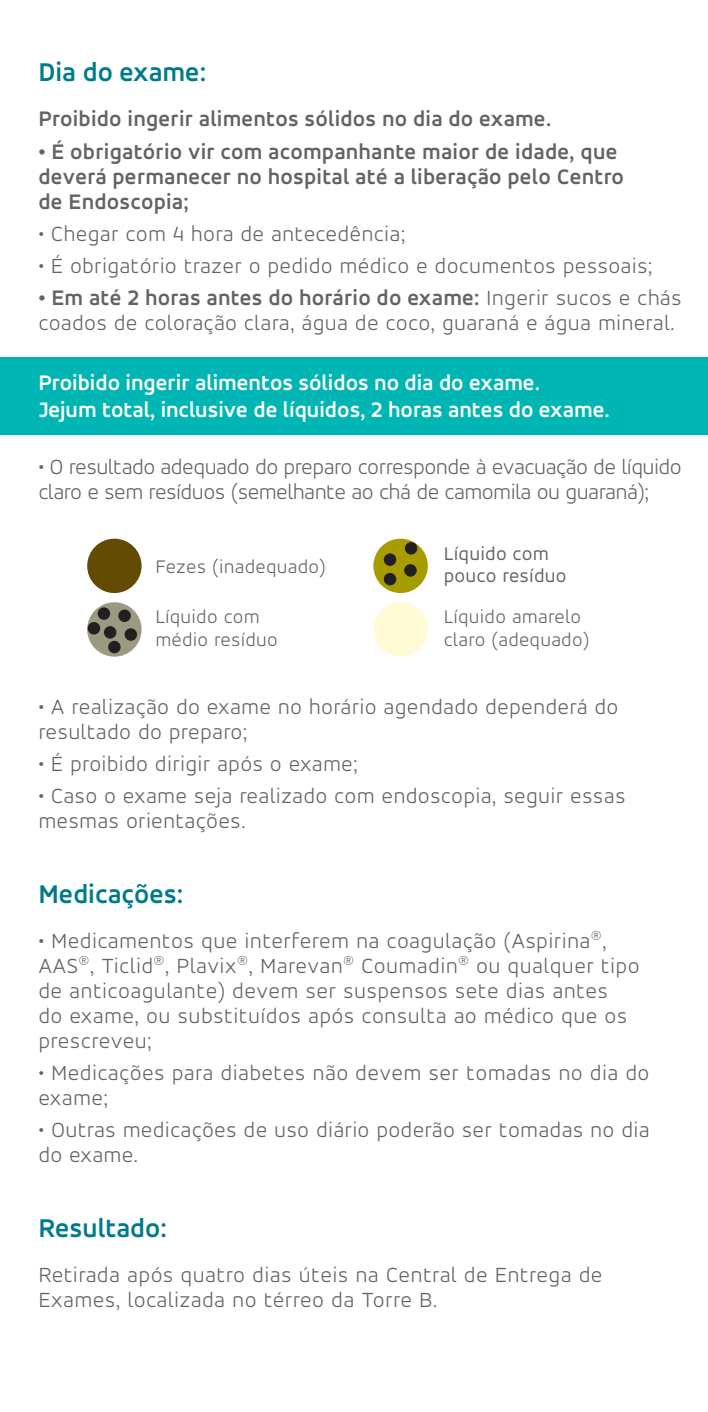
<style>
.page{position:relative;width:708px;height:1412px;background:#fff}
.page>*{position:absolute;margin:0;border:0;box-sizing:border-box;transform-origin:0 0}
.t1{font:700 27.5px "Accord Alternate";color:#007b8a}
.t2{font:300 22.5px/25px "Accord Alternate";letter-spacing:.01em;color:#636366}
.t3{font:700 22.5px/25px "Accord Alternate";letter-spacing:.01em;color:#636366}
.t4{font:300 22.5px/25px "Accord Alternate";letter-spacing:-.025em;color:#636366}
.t5{font:700 22.5px/27.5px "Accord Alternate";color:#fff}
.t6{font:300 20px/22.5px "Accord Alternate";letter-spacing:.01em;color:#636366}
.t7{font:20px/22.5px "Accord Alternate";letter-spacing:.01em;color:#636366}
.s1{font-weight:700}
</style>
<div class="page">
<div style="left:0;top:357px;width:707px;height:78px;background:#00b6b5"></div>
<div style="left:87px;top:538px;width:54px;height:55px;background:#634b04;border-radius:50%"></div>
<div style="left:373px;top:602px;width:54px;height:54px;background:#fffbd6;border-radius:50%"></div>
<div style="left:373px;top:538px;width:54px;height:55px;background:#a79c01;border-radius:50%"></div>
<div style="left:404px;top:542px;width:13px;height:12px;background:#231f20;border-radius:50%"></div>
<div style="left:404px;top:564px;width:12px;height:12px;background:#231f20;border-radius:50%"></div>
<div style="left:383px;top:553px;width:13px;height:13px;background:#231f20;border-radius:50%"></div>
<div style="left:383px;top:573px;width:13px;height:12px;background:#231f20;border-radius:50%"></div>
<div style="left:87px;top:602px;width:54px;height:54px;background:#9b9981;border-radius:50%"></div>
<div style="left:98px;top:607px;width:12px;height:13px;background:#231f20;border-radius:50%"></div>
<div style="left:118px;top:609px;width:13px;height:13px;background:#231f20;border-radius:50%"></div>
<div style="left:104px;top:626px;width:12px;height:12px;background:#231f20;border-radius:50%"></div>
<div style="left:124px;top:628px;width:13px;height:13px;background:#231f20;border-radius:50%"></div>
<div style="left:108px;top:641px;width:13px;height:12px;background:#231f20;border-radius:50%"></div>
<div style="left:88px;top:622px;width:12px;height:12px;background:#231f20;border-radius:50%"></div>
<p class="t1" style="left:38px;top:56px;width:169px">Dia do exame:</p>
<p class="t3" style="left:38px;top:106px;width:514px">Proibido ingerir alimentos sólidos no dia do exame.</p>
<p class="t3" style="left:38px;top:138px;width:587px">• É obrigatório vir com acompanhante maior de idade, que deverá permanecer no hospital até a liberação pelo Centro de Endoscopia;</p>
<p class="t2" style="left:38px;top:220px;width:368px">• Chegar com 4 hora de antecedência;</p>
<p class="t2" style="left:38px;top:252px;width:615px">• É obrigatório trazer o pedido médico e documentos pessoais;</p>
<p class="t2" style="left:38px;top:285px;width:644px"><span class="s1">• Em até 2 horas antes do horário do exame:</span> Ingerir sucos e chás coados de coloração clara, água de coco, guaraná e água mineral.</p>
<p class="t5" style="left:38px;top:368px;width:572px">Proibido ingerir alimentos sólidos no dia do exame.<br>Jejum total, inclusive de líquidos, 2 horas antes do exame.</p>
<p class="t4" style="left:38px;top:454px;width:644px">• O resultado adequado do preparo corresponde à evacuação de líquido claro e sem resíduos (semelhante ao chá de camomila ou guaraná);</p>
<p class="t6" style="left:155px;top:555px;width:172px">Fezes (inadequado)</p>
<p class="t6" style="left:155px;top:605px;width:124px">Líquido com médio resíduo</p>
<p class="t7" style="left:443px;top:541px;width:124px">Líquido com pouco resíduo</p>
<p class="t6" style="left:443px;top:605px;width:147px">Líquido amarelo claro (adequado)</p>
<p class="t2" style="left:38px;top:693px;width:581px">• A realização do exame no horário agendado dependerá do resultado do preparo;</p>
<p class="t2" style="left:38px;top:750px;width:321px">• É proibido dirigir após o exame;</p>
<p class="t2" style="left:38px;top:782px;width:588px">• Caso o exame seja realizado com endoscopia, seguir essas mesmas orientações.</p>
<p class="t1" style="left:38px;top:877px;width:146px">Medicações:</p>
<p class="t2" style="left:38px;top:927px;width:602px">• Medicamentos que interferem na coagulação (Aspirina<sup>®</sup>, AAS<sup>®</sup>, Ticlid<sup>®</sup>, Plavix<sup>®</sup>, Marevan<sup>®</sup> Coumadin<sup>®</sup> ou qualquer tipo de anticoagulante) devem ser suspensos sete dias antes<br>do exame, ou substituídos após consulta ao médico que os prescreveu;</p>
<p class="t2" style="left:38px;top:1059px;width:612px">• Medicações para diabetes não devem ser tomadas no dia do exame;</p>
<p class="t2" style="left:38px;top:1116px;width:612px">• Outras medicações de uso diário poderão ser tomadas no dia do exame.</p>
<p class="t1" style="left:38px;top:1211px;width:130px">Resultado:</p>
<p class="t2" style="left:38px;top:1261px;width:565px">Retirada após quatro dias úteis na Central de Entrega de<br>Exames, localizada no térreo da Torre B.</p>
</div>
